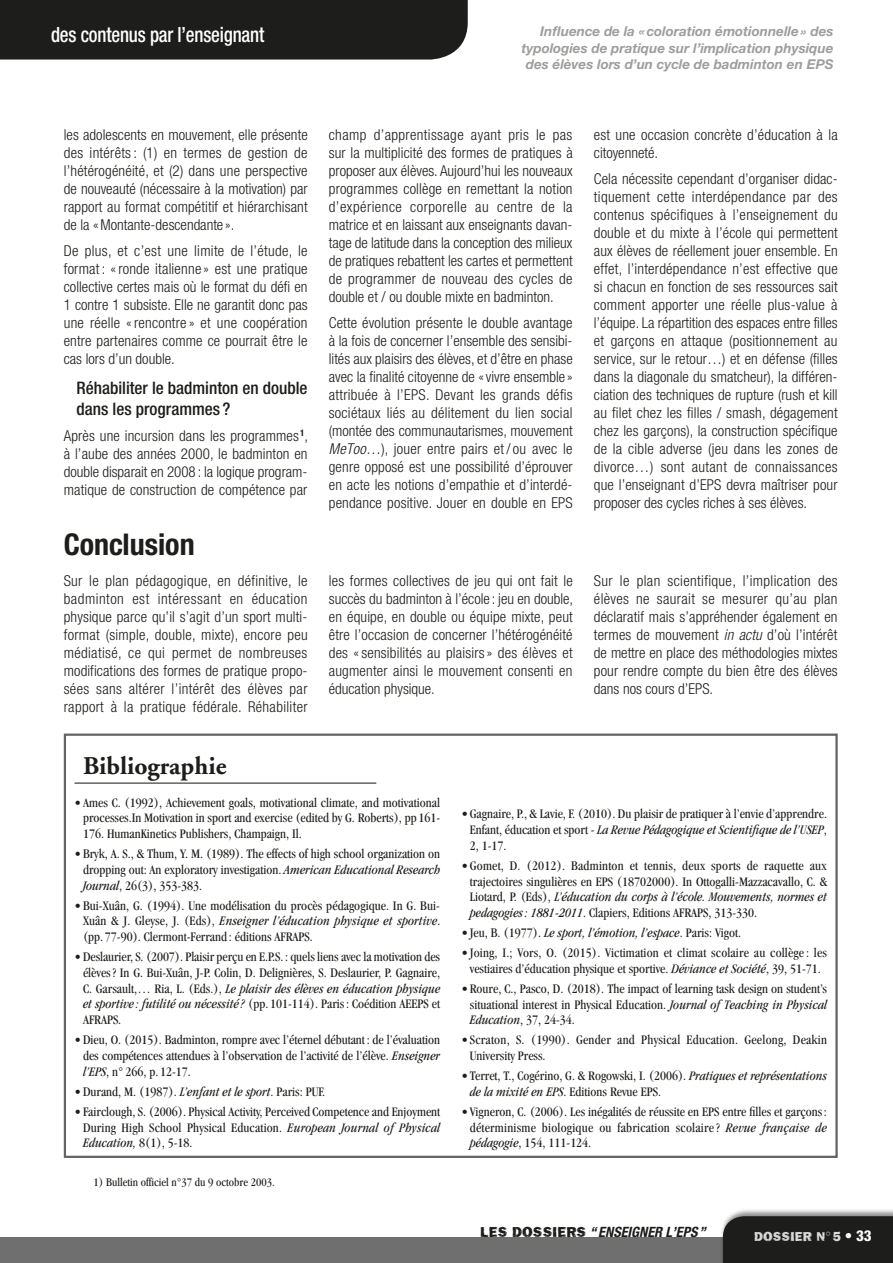
<style>
.page{position:relative;width:893px;height:1263px;background:#fff}
.page>*{position:absolute;margin:0;border:0;box-sizing:border-box;transform-origin:0 0}
.t1{font:700 condensed 30px "Helvetica Neue";color:#1d1d1b}
.t2{font:700 25.5px "Adobe Garamond";color:#1d1d1b}
.t3{font:500 condensed 21px "Helvetica Neue";letter-spacing:-.01em;color:#fff;scale:.9 1}
.t4{font:500 condensed 17.25px/21px "Helvetica Neue";color:#1d1d1b}
.t5{font:300 condensed 15px/18px "Helvetica Neue";letter-spacing:.01em;color:#1d1d1b;text-align:justify}
.t6{font:italic 700 condensed 14.25px "Helvetica Neue";color:#1d1d1b}
.t7{font:condensed 13.5px/15.8px "Garamond";color:#1d1d1b;text-align:justify}
.t8{font:italic 700 13.5px/16.5px "Helvetica Neue";color:#9d9d9c;text-align:right}
.t9{font:13.5px "Frankie";color:#dadada}
.t10{font:condensed 12px "Garamond";color:#1d1d1b}
.s1{font-style:italic}
.s2{font-family:"Frankie";font-weight:400;font-style:normal;font-stretch:normal;font-size:15px}
.s3{font-family:"Helvetica Neue";font-weight:800;font-stretch:condensed;font-size:15px;color:#fff}
</style>
<div class="page">
<div style="left:0;top:1237px;width:893px;height:26px;background:#706f6f"></div>
<div style="left:720px;top:1208px;width:173px;height:55px;background:#1d1d1b;opacity:.5"></div>
<div style="left:723px;top:1216px;width:170px;height:47px;background:#1d1d1b"></div>
<div style="left:0;top:0;width:468px;height:60px;background:#1d1d1b"></div>
<hr style="left:75px;top:782px;width:301px;height:2px;background:#646363">
<div style="left:64px;top:733px;width:774px;height:425px;border:2px solid #646363"></div>
<h3 class="t3" style="left:51px;top:22px;width:239px">des contenus par l’enseignant</h3>
<p class="t8" style="left:521px;top:23px;width:313px">Influence de la «coloration émotionnelle» des typologies de pratique sur l’implication physique des élèves lors d’un cycle de badminton en EPS</p>
<p class="t5" style="left:64px;top:125px;width:245px">les adolescents en mouvement, elle présente des intérêts: (1) en termes de gestion de l’hétérogénéité, et (2) dans une perspective de nouveauté (nécessaire à la motivation) par rapport au format compétitif et hiérarchisant de la «Montante-descendante ».</p>
<p class="t5" style="left:64px;top:242px;width:245px">De plus, et c’est une limite de l’étude, le format : «ronde italienne » est une pratique collective certes mais où le format du défi en 1 contre 1 subsiste. Elle ne garantit donc pas une réelle «rencontre » et une coopération entre partenaires comme ce pourrait être le cas lors d’un double.</p>
<p class="t4" style="left:77px;top:377px;width:233px">Réhabiliter le badminton en double dans les programmes ?</p>
<p class="t5" style="left:64px;top:427px;width:246px">Après une incursion dans les programmes <sup>1</sup>, à l’aube des années 2000, le badminton en double disparait en 2008 : la logique program&shy;matique de construction de compétence par</p>
<p class="t5" style="left:329px;top:125px;width:245px">champ d’apprentissage ayant pris le pas sur la multiplicité des formes de pratiques à proposer aux élèves. Aujourd’hui les nouveaux programmes collège en remettant la notion d’expérience corporelle au centre de la matrice et en laissant aux enseignants davan&shy;tage de latitude dans la conception des milieux de pratiques rebattent les cartes et permettent de programmer de nouveau des cycles de double et / ou double mixte en badminton.</p>
<p class="t5" style="left:329px;top:314px;width:245px">Cette évolution présente le double avantage à la fois de concerner l’ensemble des sensibi&shy;lités aux plaisirs des élèves, et d’être en phase avec la finalité citoyenne de «vivre ensemble » attribuée à l’EPS. Devant les grands défis sociétaux liés au délitement du lien social (montée des communautarismes, mouvement <span class="s1">MeToo</span>…), jouer entre pairs et / ou avec le genre opposé est une possibilité d’éprouver en acte les notions d’empathie et d’interdé&shy;pendance positive. Jouer en double en EPS</p>
<p class="t5" style="left:594px;top:125px;width:245px">est une occasion concrète d’éducation à la citoyenneté.</p>
<p class="t5" style="left:594px;top:170px;width:246px">Cela nécessite cependant d’organiser didac&shy;tiquement cette interdépendance par des contenus spécifiques à l’enseignement du double et du mixte à l’école qui permettent aux élèves de réellement jouer ensemble. En effet, l’interdépendance n’est effective que si chacun en fonction de ses ressources sait comment apporter une réelle plus-value à l’équipe. La répartition des espaces entre filles et garçons en attaque (positionnement au service, sur le retour…) et en défense (filles dans la diagonale du smatcheur), la différen&shy;ciation des techniques de rupture (rush et kill au filet chez les filles / smash, dégagement chez les garçons), la construction spécifique de la cible adverse (jeu dans les zones de divorce…) sont autant de connaissances que l’enseignant d’EPS devra maîtriser pour proposer des cycles riches à ses élèves.</p>
<h1 class="t1" style="left:64px;top:526px;width:132px">Conclusion</h1>
<p class="t5" style="left:64px;top:571px;width:245px">Sur le plan pédagogique, en définitive, le badminton est intéressant en éducation physique parce qu’il s’agit d’un sport multi&shy;format (simple, double, mixte), encore peu médiatisé, ce qui permet de nombreuses modifications des formes de pratique propo&shy;sées sans altérer l’intérêt des élèves par rapport à la pratique fédérale. Réhabiliter</p>
<p class="t5" style="left:329px;top:571px;width:246px">les formes collectives de jeu qui ont fait le succès du badminton à l’école : jeu en double, en équipe, en double ou équipe mixte, peut être l’occasion de concerner l’hétérogénéité des «sensibilités au plaisirs» des élèves et augmenter ainsi le mouvement consenti en éducation physique.</p>
<p class="t5" style="left:594px;top:571px;width:245px">Sur le plan scientifique, l’implication des élèves ne saurait se mesurer qu’au plan déclaratif mais s’appréhender également en termes de mouvement <span class="s1">in actu</span> d’où l’intérêt de mettre en place des méthodologies mixtes pour rendre compte du bien être des élèves dans nos cours d’EPS.</p>
<h2 class="t2" style="left:83px;top:752px;width:145px">Bibliographie</h2>
<p class="t7" style="left:83px;top:794px;width:359px;text-indent:-9px">• Ames C. (1992), Achievement goals, motivational climate, and motivational processes.In Motivation in sport and exercise (edited by G. Roberts), pp 161- 176. HumanKinetics Publishers, Champaign, Il.</p>
<p class="t7" style="left:83px;top:846px;width:359px;text-indent:-9px">• Bryk, A. S., &amp; Thum, Y. M. (1989). The effects of high school organization on dropping out: An exploratory investigation. <span class="s1">American Educational Research Journal</span>, 26(3), 353-383.</p>
<p class="t7" style="left:83px;top:897px;width:359px;text-indent:-9px">• Bui-Xuân, G. (1994). Une modélisation du procès pédagogique. In G. Bui-Xuân &amp; J. Gleyse, J. (Eds), <span class="s1">Enseigner l’éducation physique et sportive</span>. (pp. 77-90). Clermont-Ferrand : éditions AFRAPS.</p>
<p class="t7" style="left:83px;top:949px;width:359px;text-indent:-9px">•Deslaurier, S. (2007). Plaisir perçu en E.P.S. : quels liens avec la motivation des élèves? In G. Bui-Xuân, J-P. Colin, D. Delignières, S. Deslaurier, P. Gagnaire, C. Garsault,… Ria, L. (Eds.), <span class="s1">Le plaisir des élèves en éducation physique et sportive: futilité ou nécessité?</span> (pp. 101-114). Paris: Coédition AEEPS et AFRAPS.</p>
<p class="t7" style="left:83px;top:1032px;width:359px;text-indent:-9px">•Dieu, O. (2015). Badminton, rompre avec l’éternel débutant : de l’évaluation des compétences attendues à l’observation de l’activité de l’élève. <span class="s1">Enseigner l’EPS</span>, n° 266, p. 12-17.</p>
<p class="t7" style="left:75px;top:1083px;width:252px">•Durand, M. (1987). <span class="s1">L’enfant et le sport</span>. Paris: PUF.</p>
<p class="t7" style="left:83px;top:1103px;width:359px;text-indent:-9px">• Fairclough, S. (2006). Physical Activity, Perceived Competence and Enjoyment During High School Physical Education. <span class="s1">European Journal of Physical Education,</span> 8(1), 5-18.</p>
<p class="t10" style="left:94px;top:1176px;width:183px">1) Bulletin officiel n°37 du 9 octobre 2003.</p>
<p class="t7" style="left:470px;top:806px;width:359px;text-indent:-9px">• Gagnaire, P., &amp; Lavie, F. (2010). Du plaisir de pratiquer à l’envie d’apprendre.<br>Enfant, éducation et sport - <span class="s1">La Revue Pédagogique et Scientifique de l’USEP</span>, 2, 1-17.</p>
<p class="t7" style="left:470px;top:857px;width:359px;text-indent:-9px">• Gomet, D. (2012). Badminton et tennis, deux sports de raquette aux trajectoires singulières en EPS (18702000). In Ottogalli-Mazzacavallo, C. &amp; Liotard, P. (Eds), <span class="s1">L’éducation du corps à l’école. Mouvements, normes et pedagogies: 1881-2011</span>. Clapiers, Editions AFRAPS, 313-330.</p>
<p class="t7" style="left:461px;top:925px;width:281px">• Jeu, B. (1977). <span class="s1">Le sport, l’émotion, l’espace</span>. Paris: Vigot.</p>
<p class="t7" style="left:461px;top:945px;width:367px;text-align:center">• Joing, I.; Vors, O. (2015). Victimation et climat scolaire au collège: les vestiaires d’éducation physique et sportive. <span class="s1">Déviance et Société</span>, 39, 51-71.</p>
<p class="t7" style="left:470px;top:980px;width:359px;text-indent:-9px">• Roure, C., Pasco, D. (2018). The impact of learning task design on student’s situational interest in Physical Education. <span class="s1">Journal of Teaching in Physical Education</span>, 37, 24-34.</p>
<p class="t7" style="left:470px;top:1032px;width:359px;text-indent:-9px">• Scraton, S. (1990). Gender and Physical Education. Geelong, Deakin<br>University Press.</p>
<p class="t7" style="left:470px;top:1068px;width:359px;text-indent:-9px">• Terret, T., Cogérino, G. &amp; Rogowski, I. (2006). <span class="s1">Pratiques et représentations de la mixité en EPS</span>. Editions Revue EPS.</p>
<p class="t7" style="left:470px;top:1103px;width:359px;text-indent:-8px">• Vigneron, C. (2006). Les inégalités de réussite en EPS entre filles et garçons: déterminisme biologique ou fabrication scolaire? <span class="s1">Revue française de pédagogie</span>, 154, 111-124.</p>
<p class="t6" style="left:481px;top:1223px;width:227px"><span class="s2">LES DOSSIERS</span> “ ENSEIGNER L’EPS”</p>
<p class="t9" style="left:754px;top:1228px;width:119px">DOSSIER N°5 <span class="s3">• 33</span></p>
</div>
